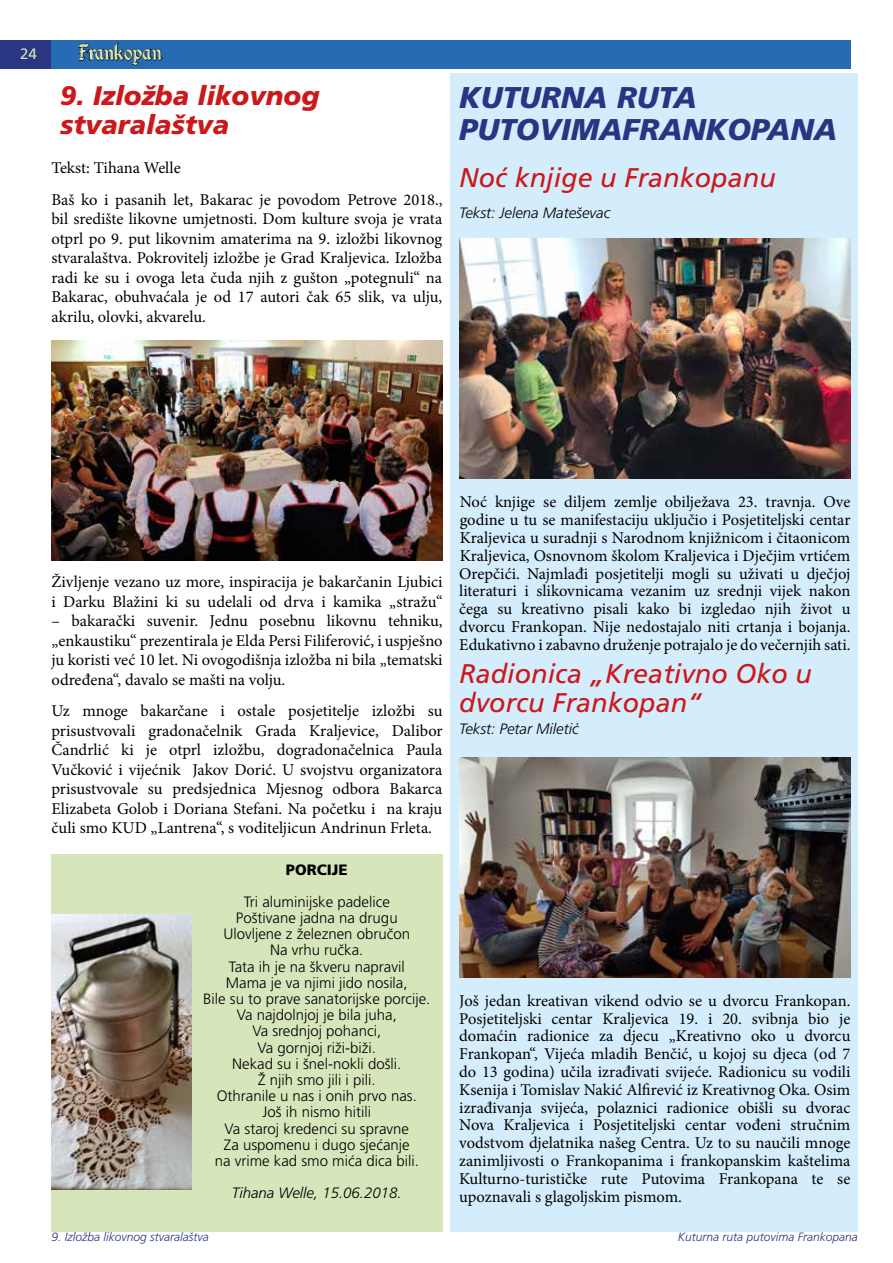
<style>
.page{position:relative;width:893px;height:1263px;background:#fff}
.page>*{position:absolute;margin:0;border:0;box-sizing:border-box;transform-origin:0 0}
.t1{font:italic 900 30px/32.4px "Frutiger LT Pro";color:#283583}
.t2{font:italic 27px/29.1px "Frutiger LT Pro";color:#cd171a}
.t3{font:italic 900 26.7px/28.8px "Frutiger LT Pro";color:#cd171a}
.t4{font:24.3px "Kingthings Calligraphica 2";color:#d6e6ba;scale:.94 1}
.t5{font:16.5px/17.9px "Minion Pro";color:#000;text-align:justify}
.t6{font:300 15px/16.2px "Frutiger LT Pro";color:#000;text-align:center}
.t7{font:italic 300 15px "Frutiger LT Pro";color:#000}
.t8{font:900 15px "Frutiger LT Pro";color:#000}
.t9{font:15px "Frutiger LT Pro";color:#d6e6ba}
.t10{font:italic 300 12px "Frutiger LT Pro";color:#283583}
</style>
<div class="page">
<div style="left:451px;top:74px;width:407px;height:1158px;background:#d4edfc"></div>
<div style="left:51px;top:855px;width:391px;height:377px;background:#d6e6ba"></div>
<img style="left:51px;top:340px;width:392px;height:220px">
<img style="left:51px;top:914px;width:141px;height:275px">
<img style="left:459px;top:757px;width:391px;height:220px">
<img style="left:459px;top:238px;width:391px;height:240px">
<div style="left:51px;top:40px;width:799px;height:28px;background:#266bb3"></div>
<div style="left:0;top:40px;width:51px;height:28px;background:#293682"></div>
<svg style="left:78px;top:43px;width:84px;height:22px"></svg>
<p class="t9" style="left:20px;top:45px;width:18px">24</p>
<h3 class="t4" style="left:79px;top:38px;width:90px">Frankopan</h3>
<h3 class="t3" style="left:60px;top:81px;width:261px">9. Izložba likovnog stvaralaštva</h3>
<p class="t5" style="left:51px;top:152px;width:393px;line-height:31.5px">Tekst: Tihana Welle<br>Baš ko i pasanih let, Bakarac je povodom Petrove 2018.,</p>
<p class="t5" style="left:51px;top:209px;width:392px;line-height:19.5px">bil središte likovne umjetnosti. Dom kulture svoja je vrata otprl po 9. put likovnim amaterima na 9. izložbi likovnog stvaralaštva. Pokrovitelj izložbe je Grad Kraljevica. Izložba radi ke su i ovoga leta čuda njih z gušton „potegnuli“ na Bakarac, obuhvaćala je od 17 autori čak 65 slik, va ulju, akrilu, olovki, akvarelu.</p>
<h1 class="t1" style="left:459px;top:81px;width:379px">KUTURNA RUTA<br>PUTOVIMAFRANKOPANA</h1>
<h2 class="t2" style="left:459px;top:163px;width:318px">Noć knjige u Frankopanu</h2>
<p class="t7" style="left:459px;top:204px;width:153px">Tekst: Jelena Mateševac</p>
<p class="t5" style="left:51px;top:572px;width:393px;line-height:19.5px">Življenje vezano uz more, inspiracija je bakarčanin Ljubici i Darku Blažini ki su udelali od drva i kamika „stražu“</p>
<p class="t5" style="left:51px;top:611px;width:393px;line-height:19.5px">– bakarački suvenir. Jednu posebnu likovnu tehniku, „enkaustiku“ prezentirala je Elda Persi Filiferović, i uspješno ju koristi već 10 let. Ni ovogodišnja izložba ni bila „tematski određena“, davalo se mašti na volju.</p>
<p class="t5" style="left:51px;top:701px;width:393px;line-height:19.5px">Uz mnoge bakarčane i ostale posjetitelje izložbi su prisustvovali gradonačelnik Grada Kraljevice, Dalibor Čandrlić ki je otprl izložbu, dogradonačelnica Paula Vučković i vijećnik Jakov Dorić. U svojstvu organizatora prisustvovale su predsjednica Mjesnog odbora Bakarca Elizabeta Golob i Doriana Stefani. Na početku i na kraju čuli smo KUD „Lantrena“, s voditeljicun Andrinun Frleta.</p>
<p class="t8" style="left:286px;top:860px;width:63px">PORCIJE</p>
<p class="t6" style="left:203px;top:894px;width:229px">Tri aluminijske padelice<br>Poštivane jadna na drugu<br>Ulovljene z železnen obručon<br>Na vrhu ručka.<br>Tata ih je na škveru napravil<br>Mama je va njimi jido nosila,<br>Bile su to prave sanatorijske porcije.<br>Va najdolnjoj je bila juha,<br>Va srednjoj pohanci,<br>Va gornjoj riži-biži.<br>Nekad su i šnel-nokli došli.<br>Ž njih smo jili i pili.<br>Othranile u nas i onih prvo nas.<br>Još ih nismo hitili<br>Va staroj kredenci su spravne<br>Za uspomenu i dugo sjećanje<br>na vrime kad smo mića dica bili.</p>
<p class="t7" style="left:232px;top:1184px;width:171px">Tihana Welle, 15.06.2018.</p>
<p class="t10" style="left:51px;top:1229px;width:159px">9. Izložba likovnog stvaralaštva</p>
<p class="t5" style="left:459px;top:493px;width:393px">Noć knjige se diljem zemlje obilježava 23. travnja. Ove godine u tu se manifestaciju uključio i Posjetiteljski centar Kraljevica u suradnji s Narodnom knjižnicom i čitaonicom Kraljevica, Osnovnom školom Kraljevica i Dječjim vrtićem Orepčići. Najmlađi posjetitelji mogli su uživati u dječjoj literaturi i slikovnicama vezanim uz srednji vijek nakon čega su kreativno pisali kako bi izgledao njih život u dvorcu Frankopan. Nije nedostajalo niti crtanja i bojanja.<br>Edukativno i zabavno druženje potrajalo je do večernjih sati.</p>
<h2 class="t2" style="left:459px;top:659px;width:354px">Radionica „Kreativno Oko u dvorcu Frankopan“</h2>
<p class="t7" style="left:459px;top:720px;width:121px">Tekst: Petar Miletić</p>
<p class="t5" style="left:459px;top:992px;width:393px">Još jedan kreativan vikend odvio se u dvorcu Frankopan.<br>Posjetiteljski centar Kraljevica 19. i 20. svibnja bio je domaćin radionice za djecu „Kreativno oko u dvorcu Frankopan“, Vijeća mladih Benčić, u kojoj su djeca (od 7 do 13 godina) učila izrađivati svijeće. Radionicu su vodili Ksenija i Tomislav Nakić Alfirević iz Kreativnog Oka. Osim izrađivanja svijeća, polaznici radionice obišli su dvorac Nova Kraljevica i Posjetiteljski centar vođeni stručnim vodstvom djelatnika našeg Centra. Uz to su naučili mnoge zanimljivosti o Frankopanima i frankopanskim kaštelima Kulturno-turističke rute Putovima Frankopana te se upoznavali s glagoljskim pismom.</p>
<p class="t10" style="left:678px;top:1230px;width:182px">Kuturna ruta putovima Frankopana</p>
</div>
